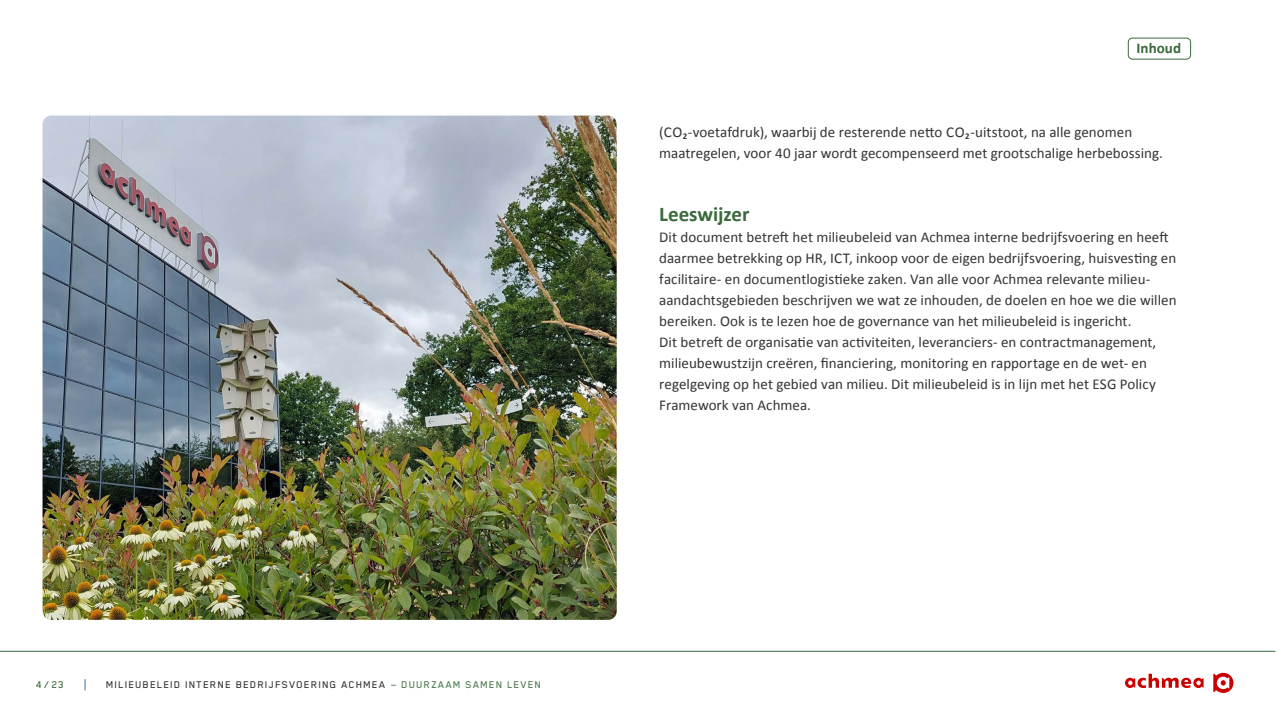
<style>
.page{position:relative;width:1276px;height:719px;background:#fff}
.page>*{position:absolute;margin:0;border:0;box-sizing:border-box;transform-origin:0 0}
.t1{font:700 21px "Calibri";letter-spacing:-.005em;color:#3a693b}
.t2{font:15px/21px "Calibri";letter-spacing:.005em;color:#333}
.t3{font:700 15px "Calibri";letter-spacing:.005em;color:#3a693b}
.t4{font:500 11.25px "Blender Pro";letter-spacing:.1em;color:#333}
.t5{font:500 11.25px "Blender Pro";color:#3a693b}
.s1{color:#4a794c}
</style>
<div class="page">
<svg style="left:1125px;top:673px;width:78px;height:15px"></svg>
<svg style="left:1213px;top:672px;width:20px;height:21px"></svg>
<hr style="left:0;top:651px;width:1275px;height:1px;background:#3a693b">
<div style="left:1128px;top:38px;width:63px;height:21px;border:1px solid #3a693b;border-radius:4px"></div>
<img style="left:43px;top:116px;width:574px;height:503px">
<p class="t5" style="left:36px;top:678px;width:29px">4 / 23</p>
<p class="t4" style="left:106px;top:678px;width:436px">MILIEUBELEID INTERNE BEDRIJFSVOERING ACHMEA <span class="s1">- DUURZAAM SAMEN LEVEN</span></p>
<p class="t3" style="left:1136px;top:38px;width:46px">Inhoud</p>
<p class="t2" style="left:659px;top:121px;width:505px">(CO<sub>2</sub>-voetafdruk), waarbij de resterende netto CO<sub>2</sub>-uitstoot, na alle genomen maatregelen, voor 40 jaar wordt gecompenseerd met grootschalige herbebossing.</p>
<h1 class="t1" style="left:659px;top:199px;width:92px">Leeswijzer</h1>
<p class="t2" style="left:659px;top:226px;width:519px">Dit document betreft het milieubeleid van Achmea interne bedrijfsvoering en heeft daarmee betrekking op HR, ICT, inkoop voor de eigen bedrijfsvoering, huisvesting en facilitaire- en documentlogistieke zaken. Van alle voor Achmea relevante milieu&shy;aandachtsgebieden beschrijven we wat ze inhouden, de doelen en hoe we die willen bereiken. Ook is te lezen hoe de governance van het milieubeleid is ingericht.<br>Dit betreft de organisatie van activiteiten, leveranciers- en contractmanagement, milieubewustzijn creëren, financiering, monitoring en rapportage en de wet- en regelgeving op het gebied van milieu. Dit milieubeleid is in lijn met het ESG Policy Framework van Achmea.</p>
</div>
